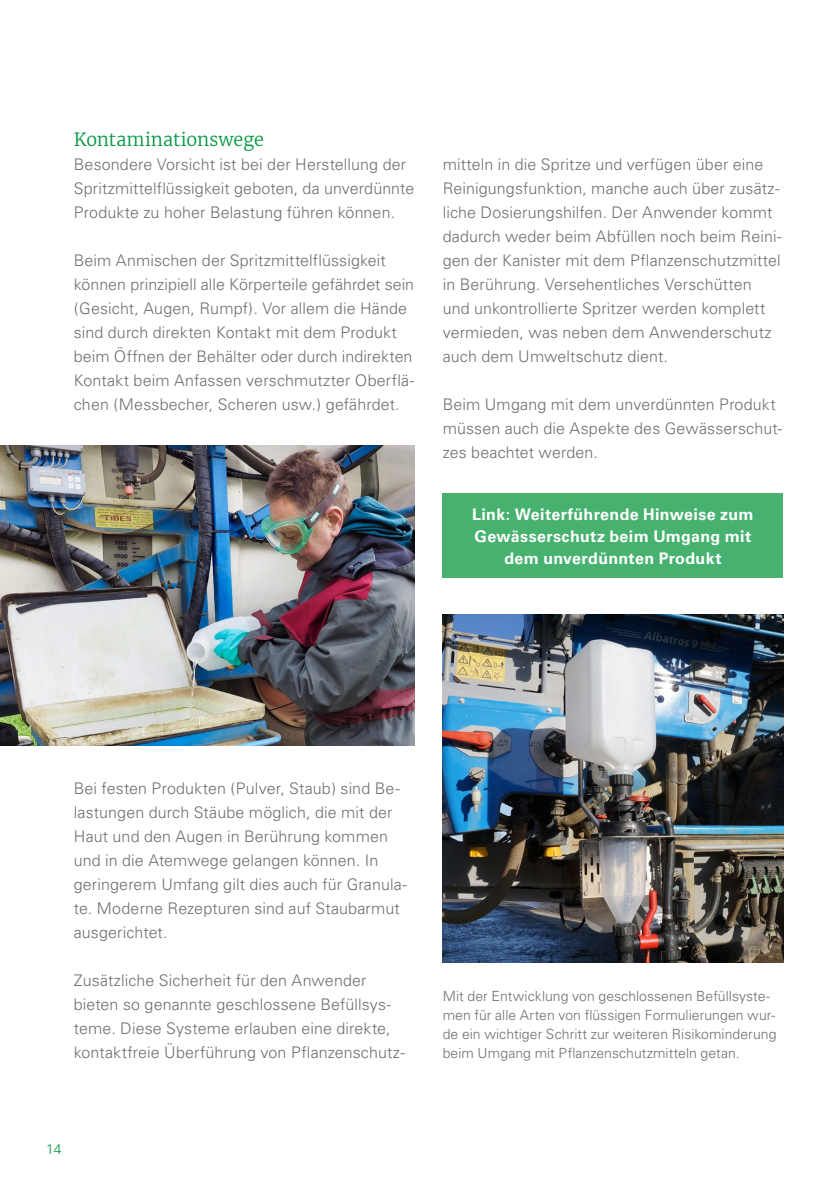
<style>
.page{position:relative;width:840px;height:1191px;background:#fff}
.page>*{position:absolute;margin:0;border:0;box-sizing:border-box;transform-origin:0 0}
.t1{font:300 18px "Merriweather";letter-spacing:.005em;color:#00963f}
.t2{font:300 16px/24px "Univers";letter-spacing:.01em;color:#6f6f6e}
.t3{font:700 16px/22px "Univers";letter-spacing:.02em;color:#fff;text-align:center}
.t4{font:300 14px/19px "Univers";letter-spacing:.005em;color:#6f6f6e}
.t5{font:300 14px "Univers";color:#00963f}
</style>
<div class="page">
<img style="left:442px;top:615px;width:340px;height:347px">
<div style="left:442px;top:493px;width:340px;height:85px;background:#47b16f"></div>
<img style="left:0;top:446px;width:414px;height:300px">
<p class="t1" style="left:74px;top:127px;width:191px">Kontaminationswege</p>
<p class="t2" style="left:74px;top:152px;width:342px">Besondere Vorsicht ist bei der Herstellung der<br>Spritzmittelflüssigkeit geboten, da unverdünnte<br>Produkte zu hoher Belastung führen können.</p>
<p class="t2" style="left:74px;top:248px;width:342px">Beim Anmischen der Spritzmittelflüssigkeit können prinzipiell alle Körperteile gefährdet sein (Gesicht, Augen, Rumpf). Vor allem die Hände sind durch direkten Kontakt mit dem Produkt beim Öffnen der Behälter oder durch indirekten Kontakt beim Anfassen verschmutzter Oberflä&shy;chen (Messbecher, Scheren usw.) gefährdet.</p>
<p class="t2" style="left:442px;top:152px;width:340px">mitteln in die Spritze und verfügen über eine Reinigungsfunktion, manche auch über zusätz&shy;liche Dosierungshilfen. Der Anwender kommt dadurch weder beim Abfüllen noch beim Reini&shy;gen der Kanister mit dem Pflanzenschutzmittel in Berührung. Versehentliches Verschütten und unkontrollierte Spritzer werden komplett vermieden, was neben dem Anwenderschutz auch dem Umweltschutz dient.</p>
<p class="t2" style="left:442px;top:392px;width:341px">Beim Umgang mit dem unverdünnten Produkt müssen auch die Aspekte des Gewässerschut&shy;zes beachtet werden.</p>
<p class="t3" style="left:472px;top:503px;width:283px">Link: Weiterführende Hinweise zum<br>Gewässerschutz beim Umgang mit dem unverdünnten Produkt</p>
<p class="t2" style="left:74px;top:776px;width:334px">Bei festen Produkten (Pulver, Staub) sind Be&shy;lastungen durch Stäube möglich, die mit der Haut und den Augen in Berührung kommen und in die Atemwege gelangen können. In geringerem Umfang gilt dies auch für Granula&shy;te. Moderne Rezepturen sind auf Staubarmut ausgerichtet.</p>
<p class="t2" style="left:74px;top:968px;width:332px">Zusätzliche Sicherheit für den Anwender bieten so genannte geschlossene Befüllsys&shy;teme. Diese Systeme erlauben eine direkte, kontaktfreie Überführung von Pflanzenschutz-</p>
<p class="t5" style="left:46px;top:1140px;width:17px">14</p>
<p class="t4" style="left:442px;top:986px;width:335px">Mit der Entwicklung von geschlossenen Befüllsyste&shy;men für alle Arten von flüssigen Formulierungen wur&shy;de ein wichtiger Schritt zur weiteren Risikominderung beim Umgang mit Pflanzenschutzmitteln getan.</p>
</div>
